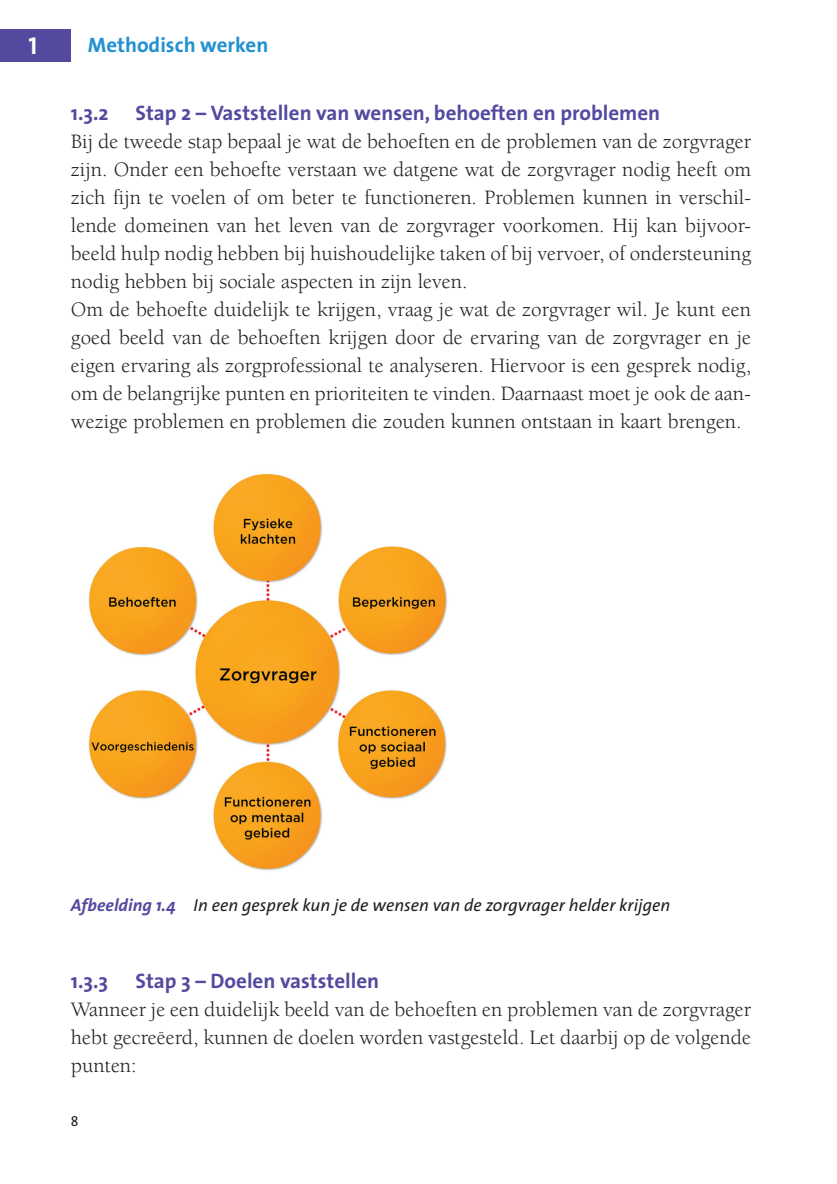
<style>
.page{position:relative;width:837px;height:1184px;background:#fff}
.page>*{position:absolute;margin:0;border:0;box-sizing:border-box;transform-origin:0 0}
.t1{font:24.5px "The Sans Bold Caps";color:#fff}
.t2{font:21px/28px "Berkeley";color:#231f20}
.t3{font:700 21px "The Sans";color:#534a9f}
.t4{font:700 21px "The Sans";color:#2291d0}
.t5{font:italic 17.5px "The Sans";color:#231f20}
.t6{font:14px "The Sans";color:#231f20}
.s1{font-weight:700;color:#534a9f}
</style>
<div class="page">
<div style="left:0;top:29px;width:71px;height:33px;background:#534a9f"></div>
<img style="left:88px;top:473px;width:359px;height:398px">
<p class="t1" style="left:28px;top:25px;width:10px">1</p>
<p class="t4" style="left:88px;top:27px;width:182px">Methodisch werken</p>
<p class="t3" style="left:71px;top:95px;width:39px">1.3.2</p>
<p class="t3" style="left:135px;top:95px;width:526px">Stap 2 – Vaststellen van wensen, behoeften en problemen</p>
<p class="t2" style="left:71px;top:128px;width:681px">Bij de tweede stap bepaal je wat de behoeften en de problemen van de zorgvrager zijn. Onder een behoefte verstaan we datgene wat de zorgvrager nodig heeft om zich fijn te voelen of om beter te functioneren. Problemen kunnen in verschil&shy;lende domeinen van het leven van de zorgvrager voorkomen. Hij kan bijvoor&shy;beeld hulp nodig hebben bij huishoudelijke taken of bij vervoer, of ondersteuning nodig hebben bij sociale aspecten in zijn leven.<br>Om de behoefte duidelijk te krijgen, vraag je wat de zorgvrager wil. Je kunt een goed beeld van de behoeften krijgen door de ervaring van de zorgvrager en je eigen ervaring als zorgprofessional te analyseren. Hiervoor is een gesprek nodig, om de belangrijke punten en prioriteiten te vinden. Daarnaast moet je ook de aan&shy;wezige problemen en problemen die zouden kunnen ontstaan in kaart brengen.</p>
<p class="t5" style="left:71px;top:890px;width:600px"><span class="s1">Afbeelding 1.4</span> In een gesprek kun je de wensen van de zorgvrager helder krijgen</p>
<p class="t3" style="left:71px;top:963px;width:39px">1.3.3</p>
<p class="t3" style="left:135px;top:963px;width:245px">Stap 3 – Doelen vaststellen</p>
<p class="t2" style="left:71px;top:996px;width:681px;text-align:justify">Wanneer je een duidelijk beeld van de behoeften en problemen van de zorgvrager hebt gecreëerd, kunnen de doelen worden vastgesteld. Let daarbij op de volgende punten:</p>
<p class="t6" style="left:71px;top:1109px;width:9px">8</p>
</div>
